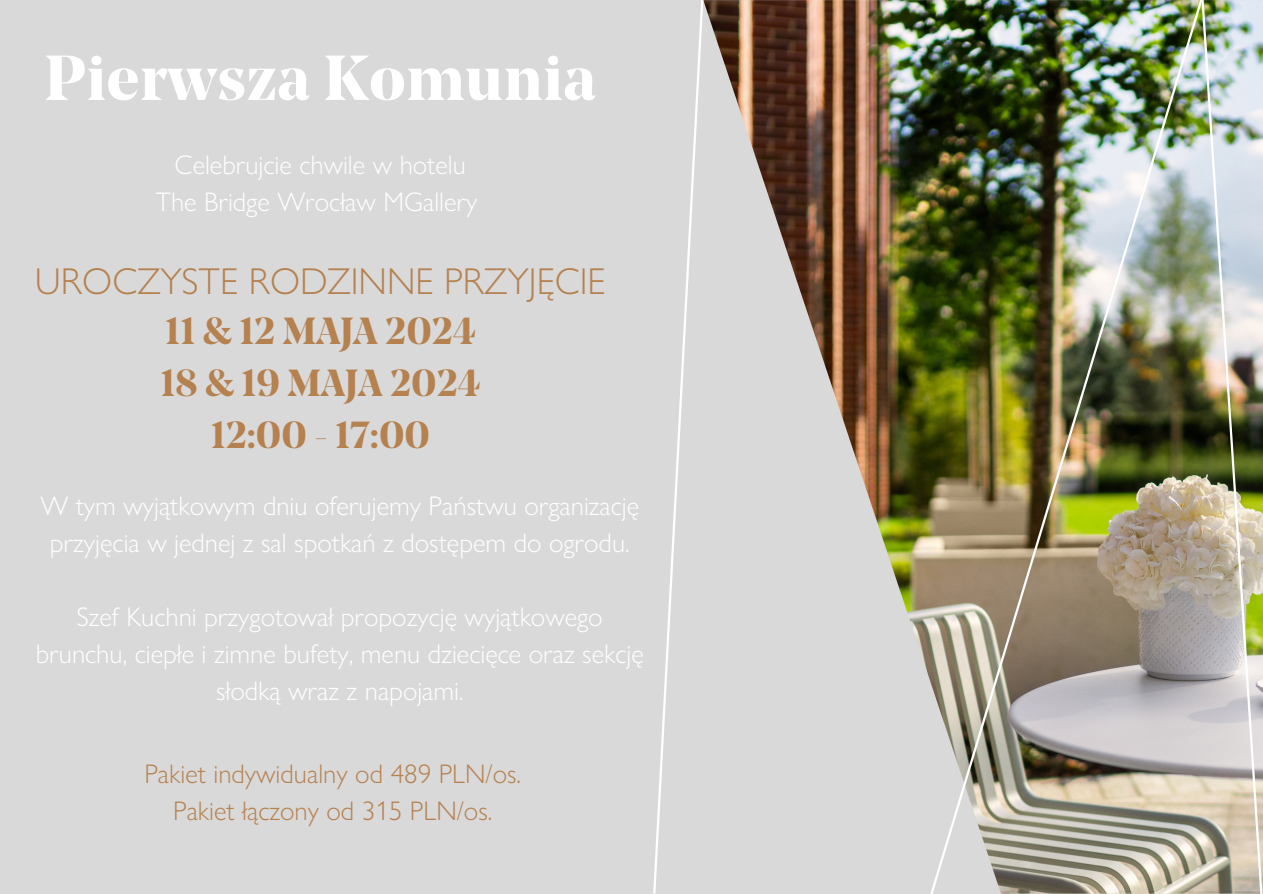
<style>
.page{position:relative;width:1263px;height:894px;background:#fff}
.page>*{position:absolute;margin:0;border:0;box-sizing:border-box;transform-origin:0 0}
.t1{font:700 63px "Noe Display";letter-spacing:.015em;color:#fff}
.t2{font:700 37.5px/51.8px "Noe Display";color:#b5814f;text-align:center}
.t3{font:300 37.5px "Gill Sans Nova";color:#b5814f}
.t4{font:300 27px/37.2px "Gill Sans Nova";color:#fff;text-align:center}
.t5{font:300 27px "Gill Sans Nova";color:#b5814f}
</style>
<div class="page">
<div style="left:0;top:0;width:1263px;height:893px;background:#d9d9d9"></div>
<img style="left:705px;top:0;width:222px;height:671px">
<img style="left:1205px;top:0;width:58px;height:893px">
<img style="left:927px;top:0;width:278px;height:893px">
<svg style="left:653px;top:0;width:52px;height:893px"></svg>
<p class="t1" style="left:45px;top:53px;width:553px">Pierwsza Komunia</p>
<p class="t4" style="left:175px;top:144px;width:293px">Celebrujcie chwile w hotelu</p>
<h3 class="t4" style="left:155px;top:181px;width:324px">The Bridge Wrocław MGallery</h3>
<h2 class="t3" style="left:35px;top:251px;width:572px">UROCZYSTE RODZINNE PRZYJĘCIE</h2>
<p class="t2" style="left:160px;top:309px;width:322px">11 &amp; 12 MAJA 2024<br>18 &amp; 19 MAJA 2024<br>12:00 - 17:00</p>
<p class="t4" style="left:40px;top:484px;width:600px">W tym wyjątkowym dniu oferujemy Państwu organizację przyjęcia w jednej z sal spotkań z dostępem do ogrodu.</p>
<p class="t4" style="left:36px;top:596px;width:609px">Szef Kuchni przygotował propozycję wyjątkowego brunchu, ciepłe i zimne bufety, menu dziecięce oraz sekcję słodką wraz z napojami.</p>
<p class="t5" style="left:144px;top:752px;width:378px">Pakiet indywidualny od 489 PLN/os.</p>
<p class="t5" style="left:173px;top:789px;width:321px">Pakiet łączony od 315 PLN/os.</p>
</div>
